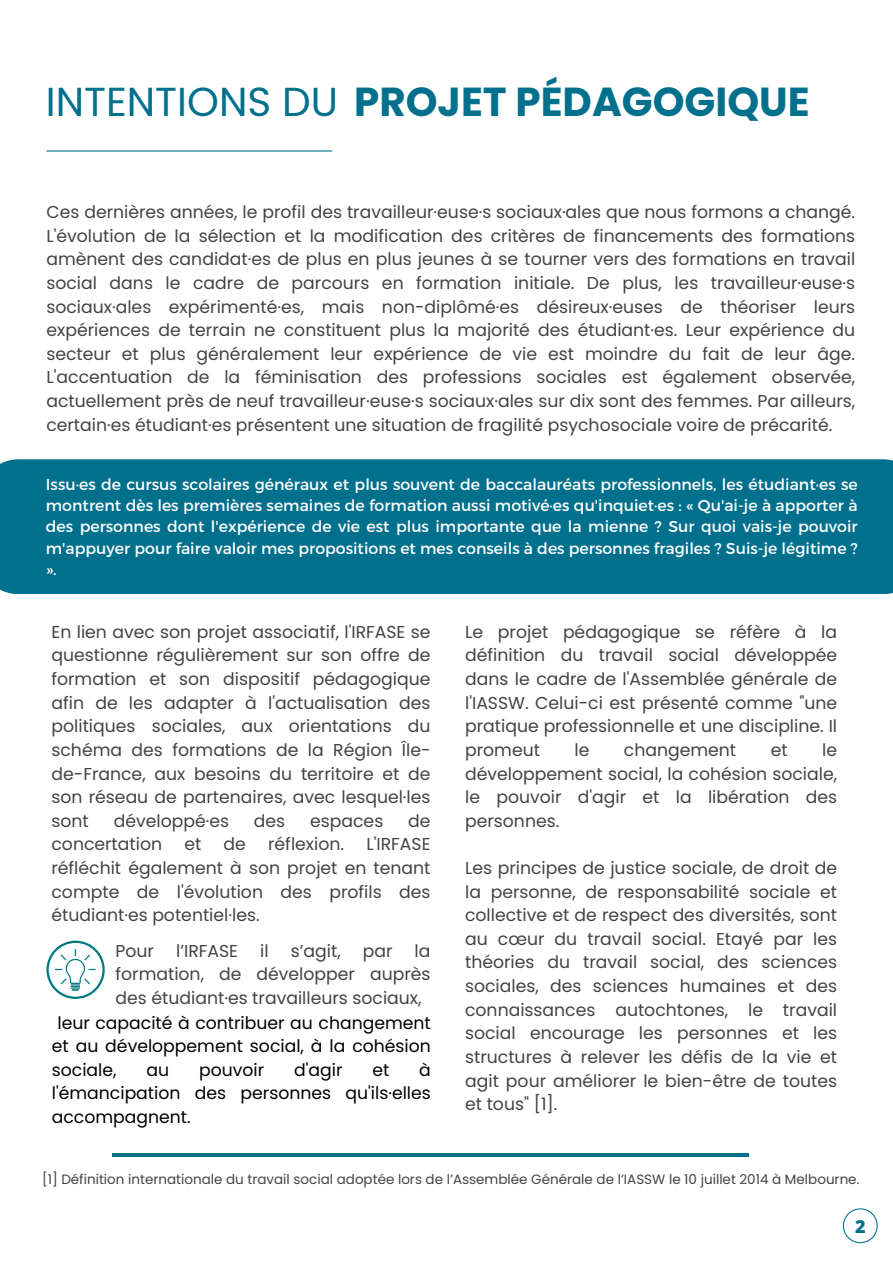
<style>
.page{position:relative;width:893px;height:1264px;background:#fff}
.page>*{position:absolute;margin:0;border:0;box-sizing:border-box;transform-origin:0 0}
.t1{font:700 40.5px "Poppins";color:#01708d}
.t2{font:800 18px "Open Sans";color:#01708d}
.t3{font:17.25px/23.5px "Poppins";color:#434343;text-align:justify}
.t4{font:17.25px/23.5px "Poppins";color:#000;text-align:justify}
.t5{font:15.75px/21.3px "Montserrat";color:#fff;text-align:justify}
.t6{font:13.5px "Poppins";color:#434343}
.s1{font-weight:400}
</style>
<div class="page">
<hr style="left:46px;top:150px;width:286px;height:1px;background:#01708d">
<svg style="left:46px;top:940px;width:59px;height:58px"></svg>
<div style="left:0;top:459px;width:892px;height:135px;background:#01708d"></div>
<hr style="left:112px;top:1153px;width:636px;height:3px;background:#01708d">
<svg style="left:842px;top:1208px;width:35px;height:35px"></svg>
<p class="t1" style="left:46px;top:74px;width:765px"><span class="s1">INTENTIONS DU</span> PROJET PÉDAGOGIQUE</p>
<p class="t3" style="left:46px;top:200px;width:810px">Ces dernières années, le profil des travailleur·euse·s sociaux·ales que nous formons a changé.<br>L'évolution de la sélection et la modification des critères de financements des formations amènent des candidat·es de plus en plus jeunes à se tourner vers des formations en travail social dans le cadre de parcours en formation initiale. De plus, les travailleur·euse·s sociaux·ales expérimenté·es, mais non-diplômé·es désireux·euses de théoriser leurs expériences de terrain ne constituent plus la majorité des étudiant·es. Leur expérience du secteur et plus généralement leur expérience de vie est moindre du fait de leur âge.<br>L'accentuation de la féminisation des professions sociales est également observée, actuellement près de neuf travailleur·euse·s sociaux·ales sur dix sont des femmes. Par ailleurs, certain·es étudiant·es présentent une situation de fragilité psychosociale voire de précarité.</p>
<p class="t5" style="left:46px;top:472px;width:813px">Issu·es de cursus scolaires généraux et plus souvent de baccalauréats professionnels, les étudiant·es se montrent dès les premières semaines de formation aussi motivé·es qu'inquiet·es : « Qu'ai-je à apporter à des personnes dont l'expérience de vie est plus importante que la mienne ? Sur quoi vais-je pouvoir m'appuyer pour faire valoir mes propositions et mes conseils à des personnes fragiles ? Suis-je légitime ? ».</p>
<p class="t3" style="left:51px;top:620px;width:380px">En lien avec son projet associatif, l'IRFASE se questionne régulièrement sur son offre de formation et son dispositif pédagogique afin de les adapter à l'actualisation des politiques sociales, aux orientations du schéma des formations de la Région Île&shy;de-France, aux besoins du territoire et de son réseau de partenaires, avec lesquel·les sont</p>
<p class="t3" style="left:114px;top:809px;width:117px">développé·es</p>
<p class="t3" style="left:254px;top:809px;width:33px">des</p>
<p class="t3" style="left:310px;top:809px;width:75px">espaces</p>
<p class="t3" style="left:408px;top:809px;width:24px">de</p>
<p class="t3" style="left:51px;top:832px;width:112px">concertation</p>
<p class="t3" style="left:184px;top:832px;width:18px">et</p>
<p class="t3" style="left:223px;top:832px;width:24px">de</p>
<p class="t3" style="left:268px;top:832px;width:77px">réflexion.</p>
<p class="t3" style="left:51px;top:832px;width:380px;text-indent:315px">L'IRFASE réfléchit également à son projet en tenant compte de l'évolution des profils des étudiant·es potentiel·les.</p>
<p class="t3" style="left:115px;top:938px;width:40px">Pour</p>
<p class="t3" style="left:176px;top:938px;width:63px">l’IRFASE</p>
<p class="t3" style="left:260px;top:938px;width:10px">il</p>
<p class="t3" style="left:291px;top:938px;width:51px">s’agit,</p>
<p class="t3" style="left:363px;top:938px;width:31px">par</p>
<p class="t3" style="left:115px;top:938px;width:316px;text-indent:299px">la formation, de développer auprès des étudiant·es travailleurs sociaux,</p>
<p class="t4" style="left:52px;top:1010px;width:380px;text-indent:6px">leur capacité à contribuer au changement et au développement social, à la cohésion sociale,</p>
<p class="t4" style="left:146px;top:1057px;width:24px">au</p>
<p class="t4" style="left:199px;top:1057px;width:67px">pouvoir</p>
<p class="t4" style="left:294px;top:1057px;width:50px">d'agir</p>
<p class="t4" style="left:372px;top:1057px;width:18px">et</p>
<p class="t4" style="left:52px;top:1057px;width:380px;text-indent:367px">à l'émancipation des personnes qu'ils·elles accompagnent.</p>
<p class="t3" style="left:465px;top:620px;width:373px">Le projet pédagogique se réfère à la définition du travail social développée dans le cadre de l'Assemblée générale de l'IASSW. Celui-ci est présenté comme "une pratique professionnelle et une discipline. Il promeut</p>
<p class="t3" style="left:465px;top:738px;width:373px;text-indent:357px">le développement social, la cohésion sociale, le pouvoir d'agir et la libération des personnes.</p>
<p class="t3" style="left:465px;top:856px;width:373px">Les principes de justice sociale, de droit de la personne, de responsabilité sociale et collective et de respect des diversités, sont au cœur du travail social. Etayé par les théories du travail social, des sciences sociales, des sciences humaines et des connaissances autochtones, le travail social encourage les personnes et les structures à relever les défis de la vie et agit pour améliorer le bien-être de toutes et tous" [1].</p>
<p class="t3" style="left:574px;top:738px;width:16px">le</p>
<p class="t3" style="left:624px;top:738px;width:114px">changement</p>
<p class="t3" style="left:770px;top:738px;width:18px">et</p>
<p class="t6" style="left:42px;top:1169px;width:818px">[1] Définition internationale du travail social adoptée lors de l’Assemblée Générale de l’IASSW le 10 juillet 2014 à Melbourne.</p>
<p class="t2" style="left:855px;top:1213px;width:12px">2</p>
</div>
